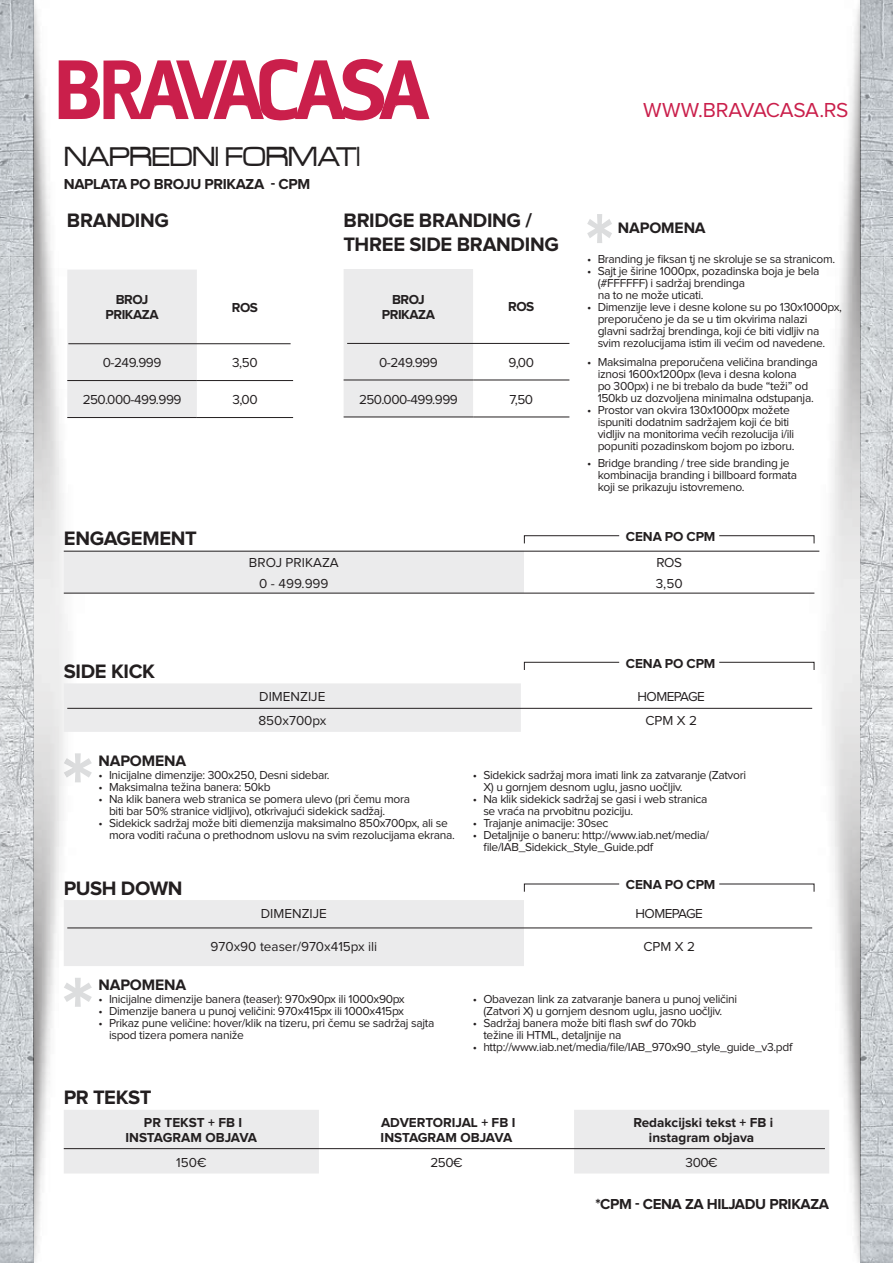
<style>
.page{position:relative;width:893px;height:1263px;background:#fff}
.page>*{position:absolute;margin:0;border:0;box-sizing:border-box;transform-origin:0 0}
.t1{font:30px "Acens";letter-spacing:-.01em;color:#231f20}
.t2{font:21px "Proxima Nova";letter-spacing:-.015em;color:#ca1f4b}
.t3{font:700 20.1px/23.7px "Proxima Nova";letter-spacing:-.015em;color:#231f20}
.t4{font:700 15.75px "Proxima Nova";letter-spacing:-.01em;color:#231f20}
.t5{font:700 15px "Proxima Nova";letter-spacing:-.025em;color:#231f20}
.t6{font:13.5px "Proxima Nova";color:#231f20}
.t7{font:700 13.5px/15px "Proxima Nova";letter-spacing:-.005em;color:#231f20;text-align:center}
.t8{font:13.5px "Proxima Nova";letter-spacing:-.035em;color:#231f20}
.t9{font:700 13.5px/15px "Proxima Nova";letter-spacing:-.035em;color:#231f20;text-align:center}
.t10{font:13.5px "Proxima Nova";letter-spacing:-.04em;color:#231f20}
.t11{font:12px/12px "Proxima Nova";letter-spacing:-.025em;color:#231f20}
</style>
<div class="page">
<img style="left:0;top:0;width:93px;height:1263px">
<img style="left:801px;top:0;width:92px;height:1263px">
<svg style="left:59px;top:55px;width:370px;height:67px"></svg>
<svg style="left:64px;top:1110px;width:765px;height:63px;fill:#ebebec"></svg>
<svg style="left:64px;top:683px;width:757px;height:49px"></svg>
<svg style="left:64px;top:900px;width:750px;height:66px"></svg>
<svg style="left:64px;top:552px;width:750px;height:41px"></svg>
<hr style="left:64px;top:593px;width:460px;height:1px;background:#231f20">
<hr style="left:524px;top:593px;width:290px;height:1px;background:#231f20">
<hr style="left:64px;top:551px;width:755px;height:1px;background:#231f20">
<svg style="left:64px;top:753px;width:28px;height:29px"></svg>
<svg style="left:64px;top:978px;width:28px;height:29px"></svg>
<svg style="left:524px;top:535px;width:96px;height:9px"></svg>
<svg style="left:524px;top:661px;width:96px;height:9px"></svg>
<svg style="left:524px;top:883px;width:96px;height:9px"></svg>
<svg style="left:719px;top:535px;width:96px;height:9px"></svg>
<svg style="left:719px;top:661px;width:96px;height:10px"></svg>
<svg style="left:719px;top:883px;width:96px;height:9px"></svg>
<hr style="left:67px;top:927px;width:745px;height:1px;background:#231f20">
<hr style="left:67px;top:708px;width:745px;height:1px;background:#231f20">
<hr style="left:64px;top:1148px;width:761px;height:1px;background:#231f20">
<svg style="left:67px;top:270px;width:226px;height:147px"></svg>
<hr style="left:67px;top:380px;width:130px;height:1px;background:#231f20">
<hr style="left:197px;top:380px;width:96px;height:1px;background:#231f20">
<hr style="left:67px;top:417px;width:130px;height:1px;background:#231f20">
<hr style="left:197px;top:417px;width:96px;height:1px;background:#231f20">
<svg style="left:344px;top:269px;width:225px;height:148px"></svg>
<hr style="left:344px;top:380px;width:129px;height:1px;background:#231f20">
<hr style="left:473px;top:380px;width:96px;height:1px;background:#231f20">
<hr style="left:344px;top:417px;width:129px;height:1px;background:#231f20">
<hr style="left:473px;top:417px;width:96px;height:1px;background:#231f20">
<svg style="left:587px;top:214px;width:25px;height:29px"></svg>
<hr style="left:68px;top:343px;width:223px;height:1px;background:#231f20">
<hr style="left:347px;top:343px;width:222px;height:1px;background:#231f20">
<h1 class="t1" style="left:64px;top:141px;width:298px">NAPREDNI FORMATI</h1>
<p class="t5" style="left:64px;top:178px;width:248px">NAPLATA PO BROJU PRIKAZA - CPM</p>
<h2 class="t2" style="left:643px;top:100px;width:207px">www.bravacasa.rs</h2>
<h3 class="t3" style="left:67px;top:209px;width:104px">BRANDING</h3>
<h3 class="t3" style="left:344px;top:209px;width:217px">BRIDGE BRANDING /<br>THREE SIDE BRANDING</h3>
<h3 class="t4" style="left:618px;top:221px;width:89px">NAPOMENA</h3>
<p class="t11" style="left:587px;top:253px;width:250px">• branding je fiksan tj ne skroluje se sa stranicom.</p>
<p class="t11" style="left:598px;top:265px;width:223px;text-indent:-10px">• sajt je širine 1000px, pozadinska boja je bela (#FFFFFF) i sadržaj brendinga<br>na to ne može uticati.</p>
<p class="t11" style="left:598px;top:301px;width:246px;text-indent:-10px">• Dimenzije leve i desne kolone su po 130x1000px, preporučeno je da se u tim okvirima nalazi<br>glavni sadržaj brendinga, koji će biti vidljiv na svim rezolucijama istim ili većim od navedene.</p>
<p class="t11" style="left:598px;top:356px;width:221px;text-indent:-10px">• Maksimalna preporučena veličina brandinga iznosi 1600x1200px (leva i desna kolona<br>po 300px) i ne bi trebalo da bude “teži” od 150kb uz dozvoljena minimalna odstupanja.</p>
<p class="t11" style="left:598px;top:404px;width:198px;text-indent:-10px">• Prostor van okvira 130x1000px možete ispuniti dodatnim sadržajem koji će biti vidljiv na monitorima većih rezolucija i/ili popuniti pozadinskom bojom po izboru.</p>
<p class="t11" style="left:598px;top:457px;width:201px;text-indent:-10px">• bridge branding / tree side branding je kombinacija branding i billboard formata koji se prikazuju istovremeno.</p>
<p class="t9" style="left:382px;top:292px;width:55px">BROJ<br>PRIKAZA</p>
<p class="t7" style="left:508px;top:300px;width:28px">ROS</p>
<p class="t6" style="left:379px;top:356px;width:60px">0-249.999</p>
<p class="t6" style="left:509px;top:356px;width:27px">9,00</p>
<p class="t8" style="left:359px;top:393px;width:100px">250.000-499.999</p>
<p class="t6" style="left:510px;top:393px;width:25px">7,50</p>
<p class="t9" style="left:106px;top:293px;width:55px">BROJ<br>PRIKAZA</p>
<p class="t7" style="left:232px;top:300px;width:28px">ROS</p>
<p class="t6" style="left:103px;top:356px;width:60px">0-249.999</p>
<p class="t6" style="left:232px;top:356px;width:27px">3,50</p>
<p class="t8" style="left:83px;top:394px;width:100px">250.000-499.999</p>
<p class="t6" style="left:232px;top:394px;width:27px">3,00</p>
<h3 class="t3" style="left:64px;top:527px;width:135px">ENGAGEMENT</h3>
<h3 class="t3" style="left:64px;top:660px;width:93px">SIDE KICK</h3>
<h3 class="t4" style="left:99px;top:753px;width:89px">NAPOMENA</h3>
<p class="t7" style="left:626px;top:530px;width:91px">CENA PO CPM</p>
<p class="t6" style="left:249px;top:556px;width:91px">BROJ PRIKAZA</p>
<p class="t6" style="left:656px;top:556px;width:27px">rOs</p>
<p class="t6" style="left:259px;top:577px;width:71px">0 - 499.999</p>
<p class="t6" style="left:656px;top:577px;width:28px">3,50</p>
<p class="t7" style="left:626px;top:656px;width:91px">CENA PO CPM</p>
<p class="t6" style="left:259px;top:690px;width:68px">DIMENZIJE</p>
<p class="t10" style="left:637px;top:690px;width:69px">HOMEPAGE</p>
<p class="t6" style="left:258px;top:714px;width:69px">850x700px</p>
<p class="t6" style="left:645px;top:714px;width:53px">cPM x 2</p>
<p class="t11" style="left:99px;top:769px;width:232px">• Inicijalne dimenzije: 300x250, Desni sidebar.</p>
<p class="t11" style="left:99px;top:781px;width:174px">• Maksimalna težina banera: 50kb</p>
<p class="t11" style="left:109px;top:793px;width:302px;text-indent:-11px">• Na klik banera web stranica se pomera ulevo (pri čemu mora biti bar 50% stranice vidljivo), otkrivajući sidekick sadžaj.</p>
<p class="t11" style="left:109px;top:817px;width:347px;text-indent:-10px">• sidekick sadržaj može biti diemenzija maksimalno 850x700px, ali se mora voditi računa o prethodnom uslovu na svim rezolucijama ekrana.</p>
<h3 class="t3" style="left:64px;top:877px;width:120px">PUSH DOWN</h3>
<p class="t11" style="left:483px;top:769px;width:264px;text-indent:-10px">• Sidekick sadržaj mora imati link za zatvaranje (Zatvori<br>X) u gornjem desnom uglu, jasno uočljiv.</p>
<p class="t11" style="left:483px;top:793px;width:226px;text-indent:-10px">• Na klik sidekick sadržaj se gasi i web stranica se vraća na prvobitnu poziciju.</p>
<p class="t11" style="left:473px;top:817px;width:137px">• Trajanje animacije: 30sec</p>
<p class="t11" style="left:483px;top:829px;width:227px;text-indent:-10px">• Detaljnije o baneru: http://www.iab.net/media/ file/IAB_Sidekick_Style_Guide.pdf</p>
<p class="t7" style="left:626px;top:878px;width:91px">CENA PO CPM</p>
<h3 class="t4" style="left:99px;top:978px;width:89px">NAPOMENA</h3>
<p class="t6" style="left:261px;top:907px;width:68px">DIMENZIJE</p>
<p class="t10" style="left:635px;top:907px;width:69px">HOMEPAGE</p>
<p class="t6" style="left:210px;top:940px;width:168px">970x90 teaser/970x415px ili</p>
<p class="t6" style="left:643px;top:940px;width:53px">cPM x 2</p>
<p class="t11" style="left:99px;top:994px;width:308px">• Inicijalne dimenzije banera (teaser): 970x90px ili 1000x90px</p>
<p class="t11" style="left:99px;top:1006px;width:307px">• Dimenzije banera u punoj veličini: 970x415px ili 1000x415px</p>
<p class="t11" style="left:109px;top:1018px;width:327px;text-indent:-10px">• Prikaz pune veličine: hover/klik na tizeru, pri čemu se sadržaj sajta ispod tizera pomera naniže</p>
<h3 class="t3" style="left:64px;top:1087px;width:89px">PR TEKST</h3>
<p class="t11" style="left:473px;top:994px;width:266px;text-align:center">• Obavezan link za zatvaranje banera u punoj veličini (Zatvori X) u gornjem desnom uglu, jasno uočljiv.</p>
<p class="t11" style="left:483px;top:1018px;width:215px;text-indent:-10px">• Sadržaj banera može biti flash swf do 70kb težine ili HTML, detaljnije na</p>
<p class="t11" style="left:473px;top:1042px;width:321px">• http://www.iab.net/media/file/IAB_970x90_style_guide_v3.pdf</p>
<p class="t7" style="left:125px;top:1116px;width:133px">PR TEKST + FB I<br>INSTAGRAM OBJAVA</p>
<p class="t7" style="left:381px;top:1116px;width:136px;text-align:left">ADVERTORIJAL + FB I<br>INSTAGRAM OBJAVA</p>
<p class="t7" style="left:633px;top:1116px;width:141px">REDAKCIJSKI TEKST + FB I<br>INSTAGRAM OBJAVA</p>
<p class="t6" style="left:176px;top:1156px;width:32px">150€</p>
<p class="t6" style="left:430px;top:1156px;width:34px">250€</p>
<p class="t6" style="left:686px;top:1156px;width:34px">300€</p>
<p class="t5" style="left:595px;top:1197px;width:235px">*CPM - CENA ZA HILJADU PRIKAZA</p>
</div>
